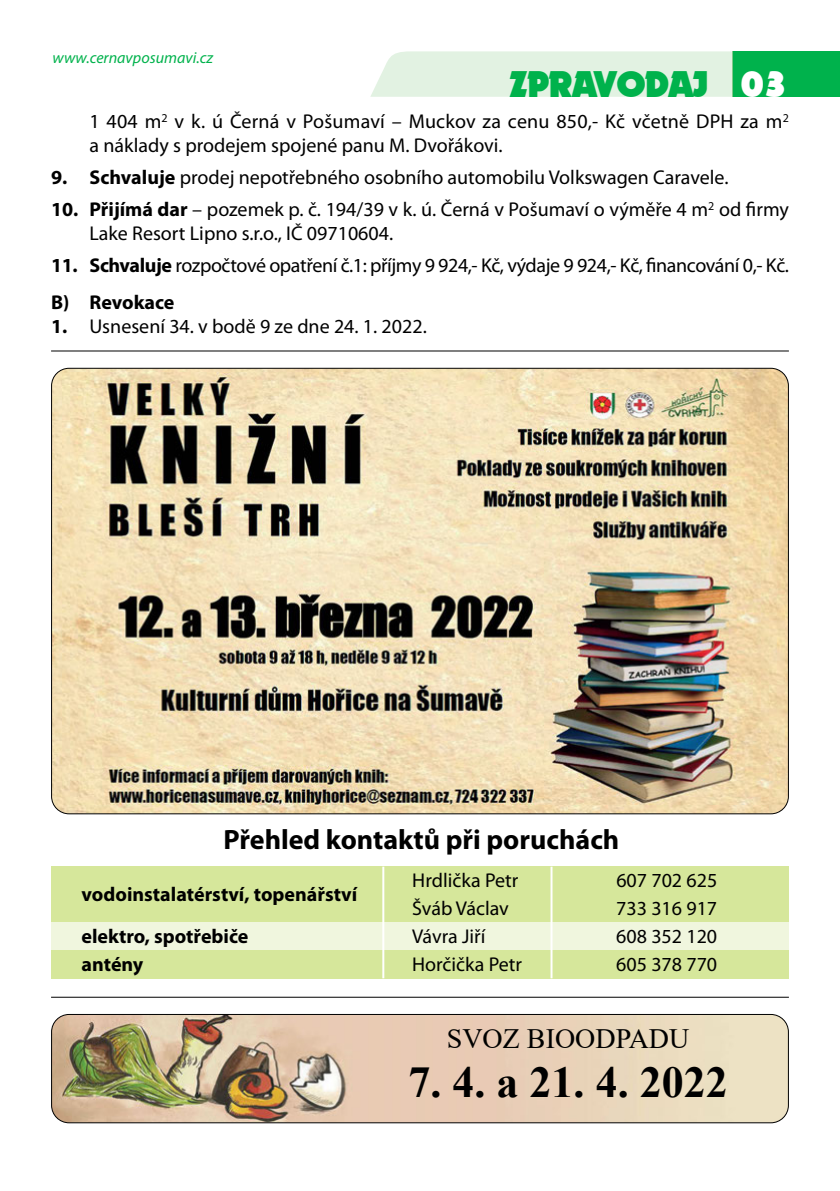
<style>
.page{position:relative;width:840px;height:1191px;background:#fff}
.page>*{position:absolute;margin:0;border:0;box-sizing:border-box;transform-origin:0 0}
.t1{font:700 44px "Times New Roman";color:#000}
.t2{font:36px "Dynamo CE";color:#00b24c}
.t3{font:36px "Dynamo CE";color:#fff}
.t4{font:700 28px "Myriad Pro";color:#000}
.t5{font:28px "Times New Roman";color:#000}
.t6{font:20px/24px "Myriad Pro";color:#000}
.t7{font:20px "Myriad Pro";letter-spacing:-.02em;color:#000}
.t8{font:700 20px "Myriad Pro";color:#000}
.t9{font:italic 16px "Myriad Pro";color:#00b24c}
.s1{font-weight:700}
</style>
<div class="page">
<div style="left:51px;top:866px;width:737px;height:56px;background:#d6e79b"></div>
<div style="left:51px;top:922px;width:737px;height:28px;background:#f0f6de"></div>
<div style="left:51px;top:950px;width:737px;height:28px;background:#d6e79b"></div>
<img style="left:52px;top:368px;width:736px;height:446px;border-radius:18px">
<div style="left:51px;top:368px;width:737px;height:446px;border:2px solid #000;border-radius:18px"></div>
<div style="left:731px;top:51px;width:108px;height:46px;background:#00b24c"></div>
<div style="left:370px;top:51px;width:361px;height:46px;background:#e2f2e2"></div>
<hr style="left:731px;top:51px;width:1px;height:46px;background:#80c989">
<img style="left:52px;top:1014px;width:736px;height:108px;border-radius:18px">
<div style="left:51px;top:1014px;width:737px;height:109px;border:2px solid #000;border-radius:18px"></div>
<hr style="left:51px;top:996px;width:737px;height:1px;background:#000">
<hr style="left:51px;top:350px;width:737px;height:1px;background:#000">
<hr style="left:382px;top:866px;width:2px;height:112px;background:#fff">
<hr style="left:550px;top:866px;width:2px;height:112px;background:#fff">
<p class="t9" style="left:52px;top:52px;width:162px">www.cernavposumavi.cz</p>
<p class="t2" style="left:509px;top:68px;width:200px">ZPRAVODAJ</p>
<p class="t3" style="left:740px;top:68px;width:48px">03</p>
<p class="t6" style="left:89px;top:111px;width:700px">1 404 m<sup>2</sup> v k. ú Černá v Pošumaví – Muckov za cenu 850,- Kč včetně DPH za m<sup>2 </sup>a náklady s prodejem spojené panu M. Dvořákovi.</p>
<p class="t6" style="left:51px;top:167px;width:678px"><span class="s1">9. Schvaluje</span> prodej nepotřebného osobního automobilu Volkswagen Caravele.</p>
<p class="t6" style="left:89px;top:199px;width:700px;text-indent:-38px"><span class="s1">10. Přijímá dar</span> – pozemek p. č. 194/39 v k. ú. Černá v Pošumaví o výměře 4 m<sup>2</sup> od firmy<br>Lake Resort Lipno s.r.o., IČ 09710604.</p>
<p class="t7" style="left:51px;top:258px;width:738px"><span class="s1">11. Schvaluje</span> rozpočtové opatření č.1: příjmy 9 924,- Kč, výdaje 9 924,- Kč, financování 0,- Kč.</p>
<p class="t8" style="left:51px;top:294px;width:125px">B) Revokace</p>
<p class="t6" style="left:51px;top:315px;width:377px"><span class="s1">1.</span> Usnesení 34. v bodě 9 ze dne 24. 1. 2022.</p>
<p class="t4" style="left:223px;top:829px;width:397px">Přehled kontaktů při poruchách</p>
<p class="t8" style="left:82px;top:886px;width:277px">vodoinstalatérství, topenářství</p>
<p class="t6" style="left:412px;top:870px;width:108px">Hrdlička Petr</p>
<p class="t6" style="left:616px;top:870px;width:102px">607 702 625</p>
<p class="t6" style="left:412px;top:898px;width:98px">Šváb Václav</p>
<p class="t6" style="left:616px;top:898px;width:102px">733 316 917</p>
<p class="t8" style="left:81px;top:928px;width:168px">elektro, spotřebiče</p>
<p class="t6" style="left:412px;top:926px;width:75px">Vávra Jiří</p>
<p class="t6" style="left:616px;top:926px;width:102px">608 352 120</p>
<p class="t8" style="left:81px;top:956px;width:63px">antény</p>
<p class="t6" style="left:412px;top:954px;width:111px">Horčička Petr</p>
<p class="t6" style="left:616px;top:954px;width:102px">605 378 770</p>
<p class="t5" style="left:446px;top:1023px;width:244px">SVOZ BIOODPADU</p>
<p class="t1" style="left:408px;top:1057px;width:320px">7. 4. a 21. 4. 2022</p>
</div>
